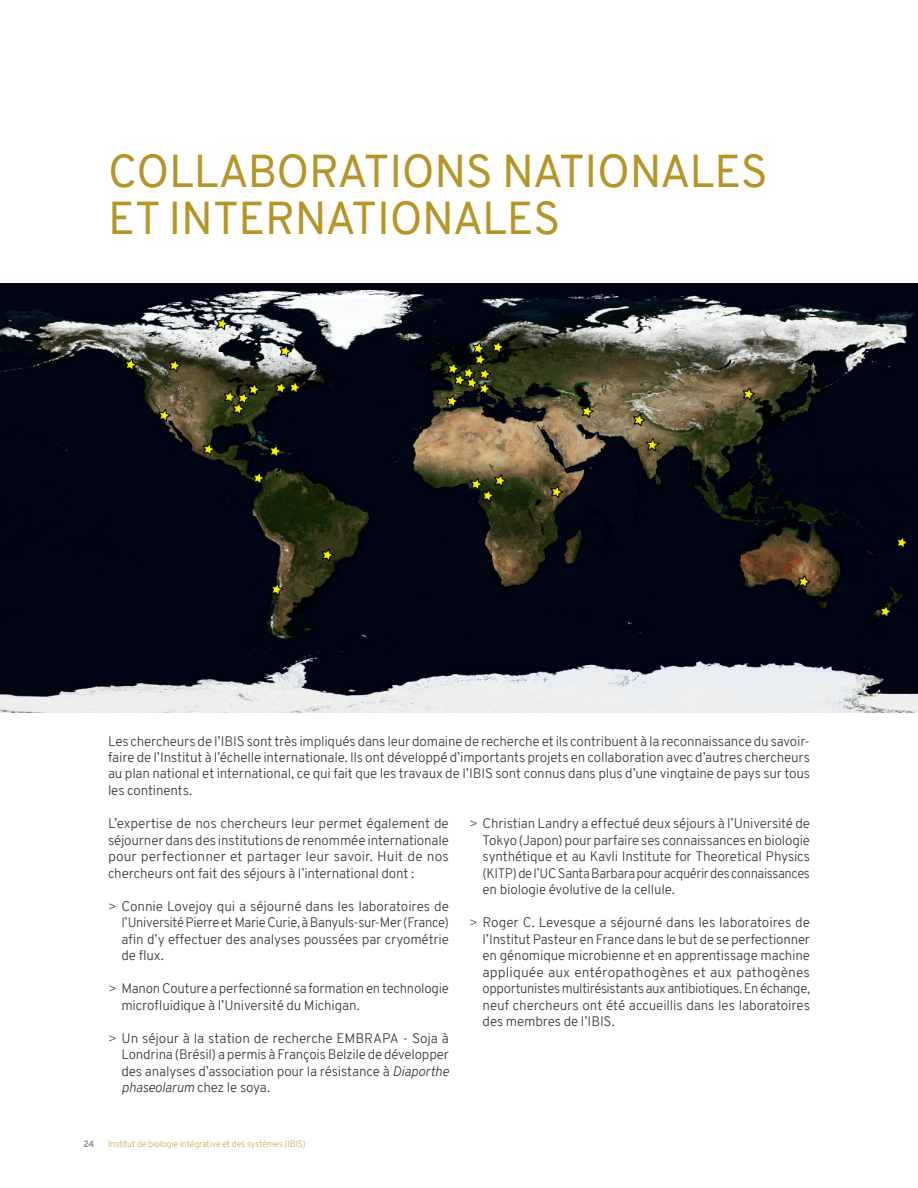
<style>
.page{position:relative;width:918px;height:1188px;background:#fff}
.page>*{position:absolute;margin:0;border:0;box-sizing:border-box;transform-origin:0 0}
.titre{font:45px/46.5px "Overpass";letter-spacing:-.01em;color:#b69528}
.texte_courant{font:300 13.5px/16.5px "Overpass";letter-spacing:-.01em;color:#3e3e3f;text-align:justify}
.t1{font:300 9px "Overpass";letter-spacing:-.025em;color:#c9af61}
.t2{font:800 9px "Overpass";color:#939598}
.s1{color:#57585a}
.s2{font-style:italic}
</style>
<div class="page">
<img style="left:0;top:284px;width:918px;height:428px">
<p class="titre" style="left:108px;top:149px;width:661px">COLLABORATIONS NATIONALES<br>ET INTERNATIONALES</p>
<p class="texte_courant" style="left:108px;top:733px;width:704px">Les chercheurs de l’IBIS sont très impliqués dans leur domaine de recherche et ils contribuent à la reconnaissance du savoir&shy;faire de l’Institut à l’échelle internationale. Ils ont développé d’importants projets en collaboration avec d’autres chercheurs au plan national et international, ce qui fait que les travaux de l’IBIS sont connus dans plus d’une vingtaine de pays sur tous les continents.</p>
<p class="texte_courant" style="left:108px;top:815px;width:342px">L’expertise de nos chercheurs leur permet également de séjourner dans des institutions de renommée internationale pour perfectionner et partager leur savoir. Huit de nos chercheurs ont fait des séjours à l’international dont :</p>
<p class="texte_courant" style="left:122px;top:898px;width:329px;text-indent:-14px"><span class="s1">&gt;</span> Connie Lovejoy qui a séjourné dans les laboratoires de l’Université Pierre et Marie Curie, à Banyuls-sur-Mer (France) afin d’y effectuer des analyses poussées par cryométrie de flux.</p>
<p class="texte_courant" style="left:122px;top:980px;width:329px;text-indent:-14px"><span class="s1">&gt;</span> Manon Couture a perfectionné sa formation en technologie microfluidique à l’Université du Michigan.</p>
<p class="texte_courant" style="left:122px;top:1030px;width:329px;text-indent:-14px"><span class="s1">&gt;</span> Un séjour à la station de recherche EMBRAPA - Soja à Londrina (Brésil) a permis à François Belzile de développer des analyses d’association pour la résistance à <span class="s2">Diaporthe phaseolarum</span> chez le soya.</p>
<p class="t2" style="left:83px;top:1138px;width:13px">24</p>
<p class="t1" style="left:108px;top:1138px;width:199px">Institut de biologie intégrative et des systèmes (IBIS)</p>
<p class="texte_courant" style="left:483px;top:815px;width:329px;text-indent:-14px"><span class="s1">&gt;</span> Christian Landry a effectué deux séjours à l’Université de Tokyo (Japon) pour parfaire ses connaissances en biologie synthétique et au Kavli Institute for Theoretical Physics (KITP) de l’UC Santa Barbara pour acquérir des connaissances en biologie évolutive de la cellule.</p>
<p class="texte_courant" style="left:483px;top:914px;width:329px;text-indent:-14px"><span class="s1">&gt;</span> Roger C. Levesque a séjourné dans les laboratoires de l’Institut Pasteur en France dans le but de se perfectionner en génomique microbienne et en apprentissage machine appliquée aux entéropathogènes et aux pathogènes opportunistes multirésistants aux antibiotiques. En échange, neuf chercheurs ont été accueillis dans les laboratoires des membres de l’IBIS.</p>
</div>
